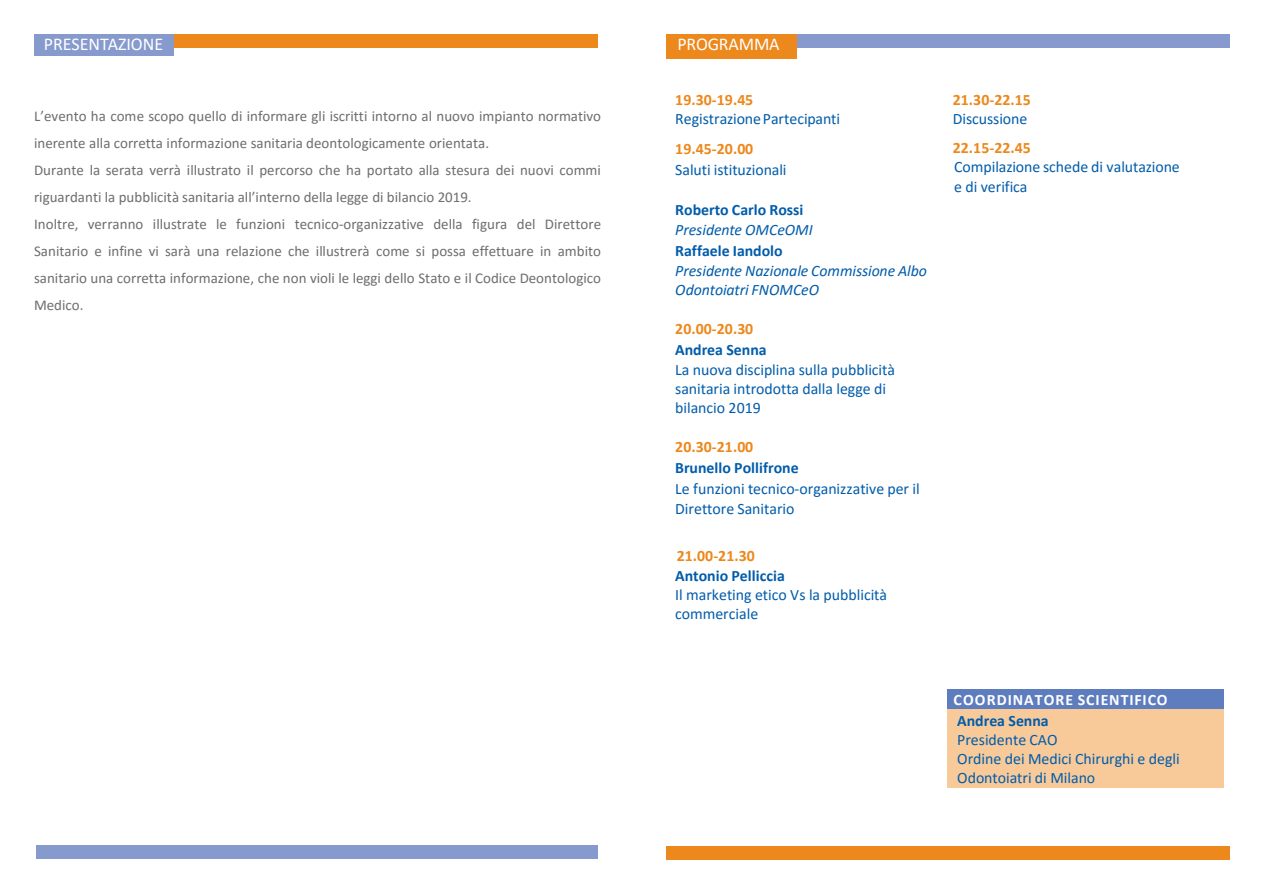
<style>
.page{position:relative;width:1264px;height:894px;background:#fff}
.page>*{position:absolute;margin:0;border:0;box-sizing:border-box;transform-origin:0 0}
.t1{font:18px "Calibri";letter-spacing:-.005em;color:#fff}
.t2{font:15.9px/18.9px "Calibri";color:#005cab}
.t3{font:700 15.9px "Calibri";letter-spacing:-.005em;color:#005cab}
.t4{font:700 15.9px "Calibri";letter-spacing:.005em;color:#ec881c}
.t5{font:italic 15.9px/18.9px "Calibri";letter-spacing:-.005em;color:#005cab}
.t6{font:700 15.9px "Calibri";letter-spacing:.06em;color:#fff}
.t7{font:15px/27px "Calibri";color:#6d6e71}
</style>
<div class="page">
<div style="left:946px;top:689px;width:277px;height:20px;background:#5e7dbe"></div>
<div style="left:946px;top:709px;width:277px;height:78px;background:#f8ca9a"></div>
<div style="left:665px;top:846px;width:564px;height:13px;background:#ec881c"></div>
<div style="left:796px;top:34px;width:433px;height:13px;background:#879ace"></div>
<div style="left:36px;top:845px;width:561px;height:13px;background:#879ace"></div>
<div style="left:173px;top:34px;width:424px;height:14px;background:#ec881c"></div>
<div style="left:34px;top:34px;width:139px;height:21px;background:#879ace"></div>
<div style="left:665px;top:34px;width:131px;height:25px;background:#ec881c"></div>
<p class="t1" style="left:44px;top:32px;width:121px">PRESENTAZIONE</p>
<p class="t1" style="left:677px;top:32px;width:104px">PROGRAMMA</p>
<p class="t7" style="left:34px;top:102px;width:568px">L’evento ha come scopo quello di informare gli iscritti intorno al nuovo impianto normativo inerente alla corretta informazione sanitaria deontologicamente orientata.</p>
<p class="t7" style="left:34px;top:156px;width:568px">Durante la serata verrà illustrato il percorso che ha portato alla stesura dei nuovi commi riguardanti la pubblicità sanitaria all’interno della legge di bilancio 2019.</p>
<p class="t7" style="left:34px;top:210px;width:568px;text-align:justify">Inoltre, verranno illustrate le funzioni tecnico-organizzative della figura del Direttore Sanitario e infine vi sarà una relazione che illustrerà come si possa effettuare in ambito sanitario una corretta informazione, che non violi le leggi dello Stato e il Codice Deontologico Medico.</p>
<p class="t4" style="left:675px;top:88px;width:80px">19.30-19.45</p>
<p class="t2" style="left:675px;top:109px;width:166px">RegistrazionePartecipanti</p>
<p class="t4" style="left:675px;top:137px;width:80px">19.45-20.00</p>
<p class="t2" style="left:675px;top:160px;width:113px">Saluti istituzionali</p>
<p class="t3" style="left:675px;top:199px;width:130px">Roberto Carlo Rossi</p>
<p class="t5" style="left:675px;top:219px;width:139px">Presidente OMCeOMI</p>
<p class="t3" style="left:675px;top:239px;width:109px">Raffaele Iandolo</p>
<p class="t5" style="left:675px;top:260px;width:253px">Presidente Nazionale Commissione Albo<br>Odontoiatri FNOMCeO</p>
<p class="t4" style="left:675px;top:318px;width:80px">20.00-20.30</p>
<p class="t3" style="left:675px;top:338px;width:93px">Andrea Senna</p>
<p class="t2" style="left:675px;top:359px;width:221px">La nuova disciplina sulla pubblicità sanitaria introdotta dalla legge di bilancio 2019</p>
<p class="t4" style="left:675px;top:435px;width:80px">20.30-21.00</p>
<p class="t3" style="left:675px;top:456px;width:125px">Brunello Pollifrone</p>
<p class="t2" style="left:675px;top:478px;width:246px;line-height:19.6px">Le funzioni tecnico-organizzative per il<br>Direttore Sanitario</p>
<p class="t4" style="left:676px;top:545px;width:80px">21.00-21.30</p>
<p class="t3" style="left:675px;top:564px;width:111px">Antonio Pelliccia</p>
<p class="t2" style="left:675px;top:584px;width:213px">Il marketing etico Vs la pubblicità commerciale</p>
<p class="t4" style="left:952px;top:88px;width:80px">21.30-22.15</p>
<p class="t2" style="left:952px;top:109px;width:76px">Discussione</p>
<p class="t4" style="left:952px;top:136px;width:80px">22.15-22.45</p>
<p class="t2" style="left:953px;top:157px;width:227px">Compilazione schede di valutazione</p>
<p class="t2" style="left:953px;top:177px;width:75px">e di verifica</p>
<p class="t6" style="left:953px;top:688px;width:215px">COORDINATORE SCIENTIFICO</p>
<p class="t3" style="left:957px;top:709px;width:93px">Andrea Senna</p>
<p class="t2" style="left:957px;top:729px;width:102px">Presidente CAO</p>
<p class="t2" style="left:957px;top:748px;width:224px">Ordine dei Medici Chirurghi e degli<br>Odontoiatri di Milano</p>
</div>
